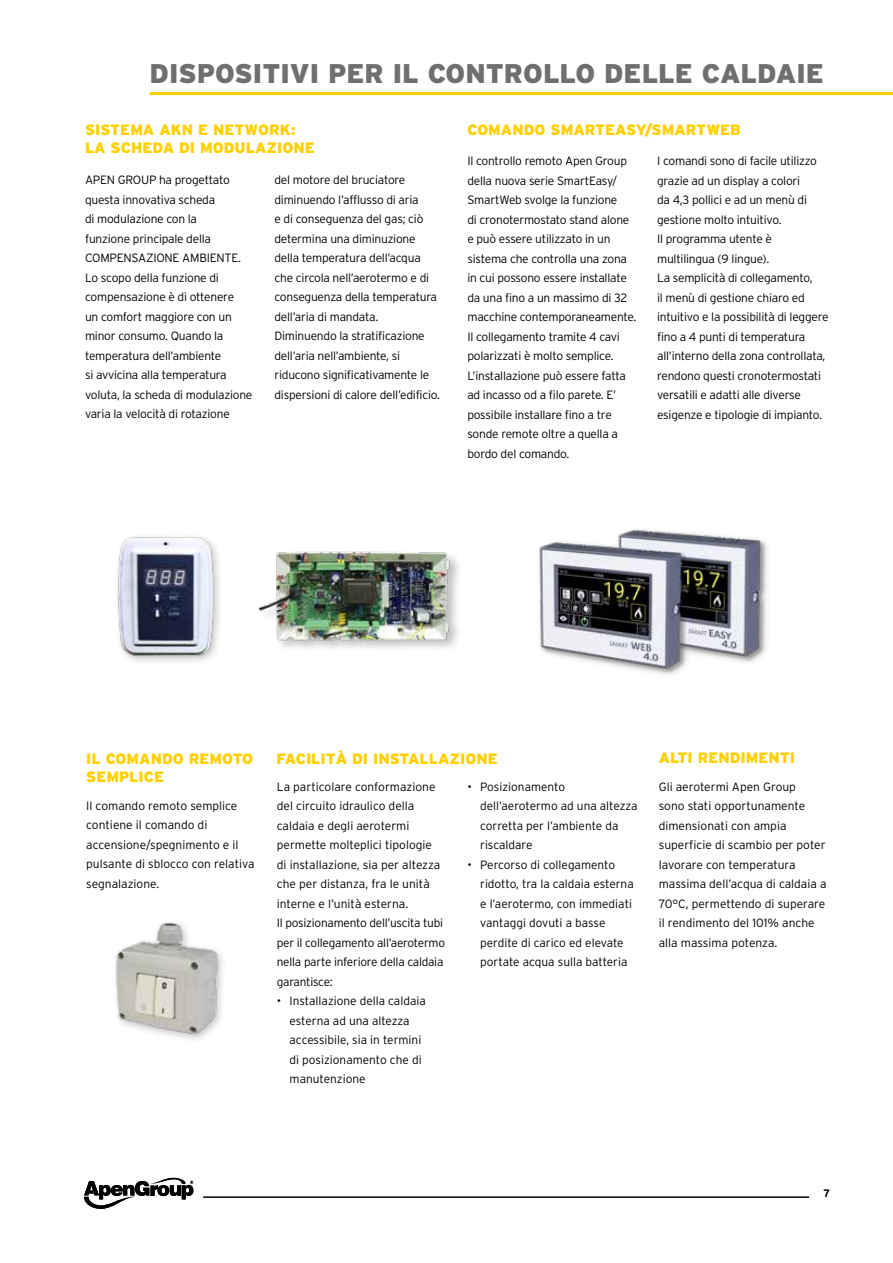
<style>
.page{position:relative;width:893px;height:1263px;background:#fff}
.page>*{position:absolute;margin:0;border:0;box-sizing:border-box;transform-origin:0 0}
.t1{font:900 27px "Interstate";color:#706f6f}
.t2{font:900 15px/18px "Interstate";color:#ffd000}
.t3{font:300 12px/19.5px "Interstate";letter-spacing:-.02em;color:#000}
.t4{font:300 12px/19.5px "Interstate";color:#000}
.t5{font:10.5px "Interstate";color:#000}
</style>
<div class="page">
<hr style="left:203px;top:1197px;width:606px;height:1px;background:#000">
<svg style="left:84px;top:1178px;width:109px;height:31px"></svg>
<div style="left:258px;top:551px;width:205px;height:102px;background:#000;opacity:.25"></div>
<img style="left:259px;top:551px;width:195px;height:95px">
<div style="left:113px;top:535px;width:110px;height:131px;background:#000;opacity:.25"></div>
<img style="left:115px;top:535px;width:104px;height:123px">
<hr style="left:150px;top:92px;width:743px;height:3px;background:#ffd000">
<img style="left:116px;top:922px;width:107px;height:118px">
<img style="left:539px;top:529px;width:229px;height:146px">
<h1 class="t1" style="left:150px;top:58px;width:676px">DISPOSITIVI PER IL CONTROLLO DELLE CALDAIE</h1>
<p class="t2" style="left:85px;top:120px;width:231px">SISTEMA AKN E NETWORK:<br>LA SCHEDA DI MODULAZIONE</p>
<p class="t3" style="left:85px;top:170px;width:169px">APEN GROUP ha progettato questa innovativa scheda<br>di modulazione con la<br>funzione principale della<br>COMPENSAZIONE AMBIENTE.<br>Lo scopo della funzione di compensazione è di ottenere<br>un comfort maggiore con un minor consumo. Quando la temperatura dell’ambiente<br>si avvicina alla temperatura voluta, la scheda di modulazione varia la velocità di rotazione</p>
<p class="t3" style="left:274px;top:170px;width:167px">del motore del bruciatore diminuendo l’afflusso di aria<br>e di conseguenza del gas; ciò determina una diminuzione della temperatura dell’acqua che circola nell’aerotermo e di conseguenza della temperatura dell’aria di mandata.<br>Diminuendo la stratificazione dell’aria nell’ambiente, si riducono significativamente le dispersioni di calore dell’edificio.</p>
<p class="t2" style="left:467px;top:120px;width:275px">COMANDO SMARTEASY/SMARTWEB</p>
<p class="t3" style="left:467px;top:151px;width:170px">Il controllo remoto Apen Group della nuova serie SmartEasy/<br>SmartWeb svolge la funzione<br>di cronotermostato stand alone e può essere utilizzato in un sistema che controlla una zona in cui possono essere installate da una fino a un massimo di 32 macchine contemporaneamente.<br>Il collegamento tramite 4 cavi polarizzati è molto semplice.<br>L’installazione può essere fatta ad incasso od a filo parete. E’ possibile installare fino a tre sonde remote oltre a quella a bordo del comando.</p>
<p class="t3" style="left:657px;top:151px;width:173px">I comandi sono di facile utilizzo grazie ad un display a colori<br>da 4,3 pollici e ad un menù di gestione molto intuitivo.<br>Il programma utente è multilingua (9 lingue).<br>La semplicità di collegamento,<br>il menù di gestione chiaro ed intuitivo e la possibilità di leggere fino a 4 punti di temperatura all’interno della zona controllata, rendono questi cronotermostati versatili e adatti alle diverse esigenze e tipologie di impianto.</p>
<p class="t2" style="left:86px;top:749px;width:168px">IL COMANDO REMOTO<br>SEMPLICE</p>
<p class="t4" style="left:86px;top:795px;width:170px">Il comando remoto semplice contiene il comando di accensione/spegnimento e il pulsante di sblocco con relativa segnalazione.</p>
<p class="t2" style="left:276px;top:749px;width:223px">FACILITÀ DI INSTALLAZIONE</p>
<p class="t3" style="left:277px;top:777px;width:170px">La particolare conformazione del circuito idraulico della caldaia e degli aerotermi permette molteplici tipologie<br>di installazione, sia per altezza che per distanza, fra le unità interne e l’unità esterna.<br>Il posizionamento dell’uscita tubi per il collegamento all’aerotermo nella parte inferiore della caldaia garantisce:</p>
<p class="t4" style="left:290px;top:991px;width:138px;text-indent:-13px">• Installazione della caldaia esterna ad una altezza accessibile, sia in termini di posizionamento che di manutenzione</p>
<p class="t4" style="left:480px;top:777px;width:159px;text-indent:-13px">• Posizionamento dell’aerotermo ad una altezza corretta per l’ambiente da riscaldare</p>
<p class="t4" style="left:480px;top:855px;width:155px;text-indent:-13px">• Percorso di collegamento ridotto, tra la caldaia esterna e l’aerotermo, con immediati vantaggi dovuti a basse perdite di carico ed elevate portate acqua sulla batteria</p>
<p class="t2" style="left:659px;top:748px;width:138px">ALTI RENDIMENTI</p>
<p class="t4" style="left:659px;top:776px;width:169px">Gli aerotermi Apen Group<br>sono stati opportunamente dimensionati con ampia superficie di scambio per poter lavorare con temperatura massima dell’acqua di caldaia a<br>70°C, permettendo di superare il rendimento del 101% anche alla massima potenza.</p>
<p class="t5" style="left:824px;top:1187px;width:8px">7</p>
</div>
